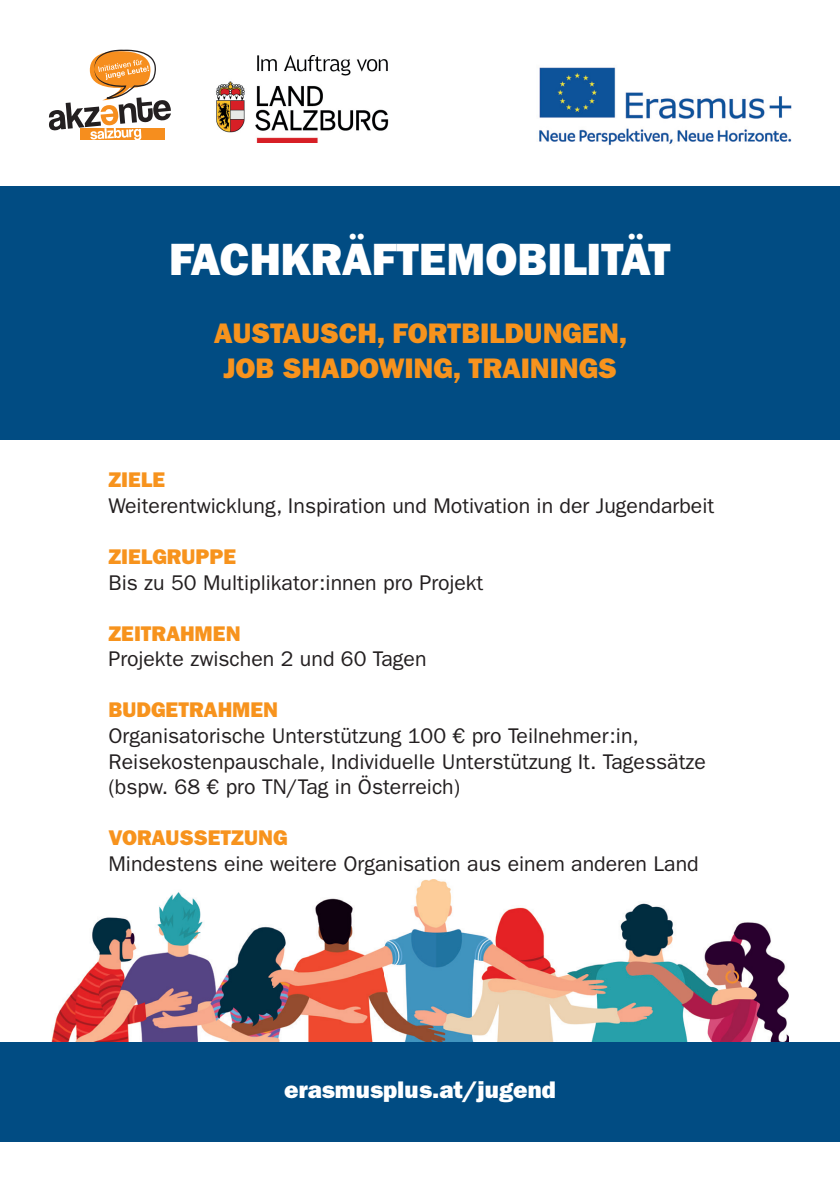
<style>
.page{position:relative;width:840px;height:1191px;background:#fff}
.page>*{position:absolute;margin:0;border:0;box-sizing:border-box;transform-origin:0 0}
.t1{font:45.4px "ITC Franklin Gothic Std Hvy";color:#fff}
.t2{font:28.4px/34px "ITC Franklin Gothic Std Hvy";color:#f7931d;text-align:center}
.t3{font:24.2px "ITC Franklin Gothic Std Hvy";color:#fff}
.t4{font:21.2px/25.6px "ITC Franklin Gothic Std";color:#231f20}
.t5{font:21.2px "ITC Franklin Gothic Std Hvy";color:#f7931d}
</style>
<div class="page">
<div style="left:0;top:186px;width:839px;height:253px;background:#014c83"></div>
<img style="left:51px;top:879px;width:737px;height:163px">
<div style="left:0;top:1042px;width:839px;height:100px;background:#014c83"></div>
<svg style="left:49px;top:50px;width:122px;height:90px"></svg>
<img style="left:539px;top:67px;width:252px;height:79px">
<img style="left:216px;top:55px;width:173px;height:87px">
<h1 class="t1" style="left:169px;top:233px;width:502px">FACHKRÄFTEMOBILITÄT</h1>
<h2 class="t2" style="left:214px;top:317px;width:415px">AUSTAUSCH, FORTBILDUNGEN,<br>JOB SHADOWING, TRAININGS</h2>
<p class="t5" style="left:108px;top:467px;width:58px">ZIELE</p>
<p class="t4" style="left:108px;top:493px;width:607px">Weiterentwicklung, Inspiration und Motivation in der Jugendarbeit</p>
<p class="t5" style="left:108px;top:544px;width:129px">ZIELGRUPPE</p>
<p class="t4" style="left:108px;top:570px;width:376px">Bis zu 50 Multiplikator:innen pro Projekt</p>
<p class="t5" style="left:108px;top:621px;width:134px">ZEITRAHMEN</p>
<p class="t4" style="left:108px;top:646px;width:319px">Projekte zwischen 2 und 60 Tagen</p>
<p class="t5" style="left:108px;top:697px;width:171px">BUDGETRAHMEN</p>
<p class="t4" style="left:108px;top:723px;width:598px">Organisatorische Unterstützung 100 € pro Teilnehmer:in,<br>Reisekostenpauschale, Individuelle Unterstützung It. Tagessätze (bspw. 68 € pro TN/Tag in Österreich)</p>
<p class="t5" style="left:108px;top:825px;width:180px">VORAUSSETZUNG</p>
<p class="t4" style="left:108px;top:851px;width:591px">Mindestens eine weitere Organisation aus einem anderen Land</p>
<p class="t3" style="left:284px;top:1075px;width:273px">erasmusplus.at/jugend</p>
</div>
